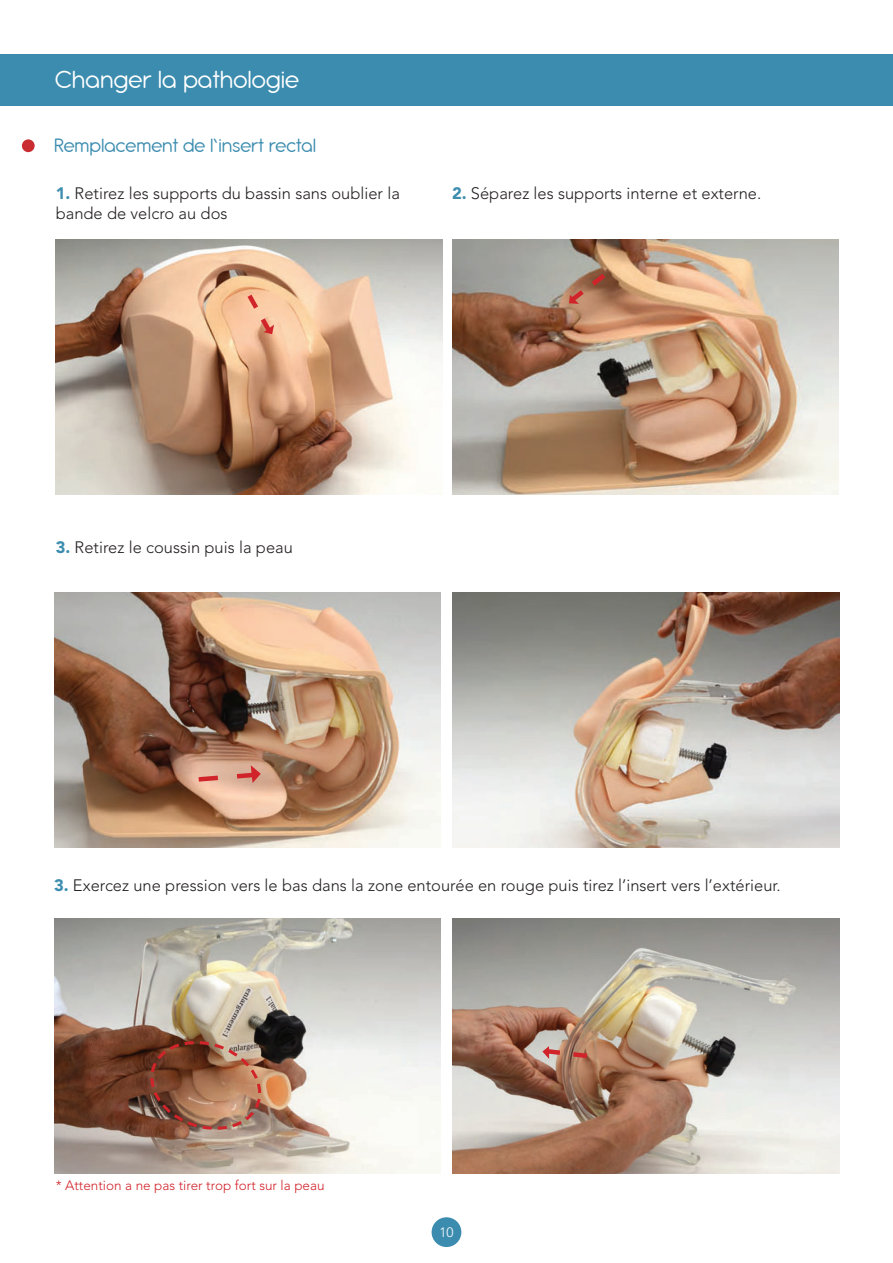
<style>
.page{position:relative;width:893px;height:1263px;background:#fff}
.page>*{position:absolute;margin:0;border:0;box-sizing:border-box;transform-origin:0 0}
.t1{font:27px "Antipasto Pro";color:#fff}
.t2{font:21px "Antipasto Pro";color:#3b8caf}
.t3{font:300 16.5px/19.8px "Avenir LT Std";color:#231f20}
.t4{font:300 13.5px "Avenir LT Std";color:#d1232a}
.t5{font:300 13.5px "Avenir LT Std";color:#fff}
.s1{font-weight:900;color:#3c8daf}
</style>
<div class="page">
<div style="left:432px;top:1217px;width:29px;height:30px;background:#3b8caf;border-radius:50%"></div>
<img style="left:56px;top:240px;width:387px;height:255px">
<img style="left:54px;top:592px;width:387px;height:255px">
<img style="left:54px;top:918px;width:387px;height:256px">
<img style="left:452px;top:240px;width:387px;height:255px">
<img style="left:452px;top:592px;width:387px;height:255px">
<img style="left:452px;top:918px;width:387px;height:256px">
<svg style="left:243px;top:290px;width:33px;height:47px;background:#f2b493"></svg>
<svg style="left:541px;top:1046px;width:51px;height:15px"></svg>
<svg style="left:565px;top:269px;width:45px;height:38px;background:#a9765f"></svg>
<svg style="left:194px;top:765px;width:67px;height:19px"></svg>
<img style="left:149px;top:1039px;width:114px;height:92px">
<div style="left:0;top:54px;width:893px;height:51px;background:#3b8caf"></div>
<div style="left:22px;top:139px;width:13px;height:13px;background:#c92d31;border-radius:50%"></div>
<p class="t1" style="left:55px;top:65px;width:245px">Changer la pathologie</p>
<p class="t2" style="left:54px;top:134px;width:264px">Remplacement de l’insert rectal</p>
<p class="t3" style="left:56px;top:183px;width:346px"><span class="s1">1.</span> Retirez les supports du bassin sans oublier la bande de velcro au dos</p>
<p class="t3" style="left:452px;top:183px;width:311px"><span class="s1">2.</span> Séparez les supports interne et externe.</p>
<p class="t3" style="left:56px;top:537px;width:239px"><span class="s1">3.</span> Retirez le coussin puis la peau</p>
<p class="t3" style="left:54px;top:875px;width:728px"><span class="s1">3.</span> Exercez une pression vers le bas dans la zone entourée en rouge puis tirez l’insert vers l’extérieur.</p>
<p class="t4" style="left:56px;top:1178px;width:270px">* Attention a ne pas tirer trop fort sur la peau</p>
<p class="t5" style="left:439px;top:1225px;width:16px">10</p>
</div>
